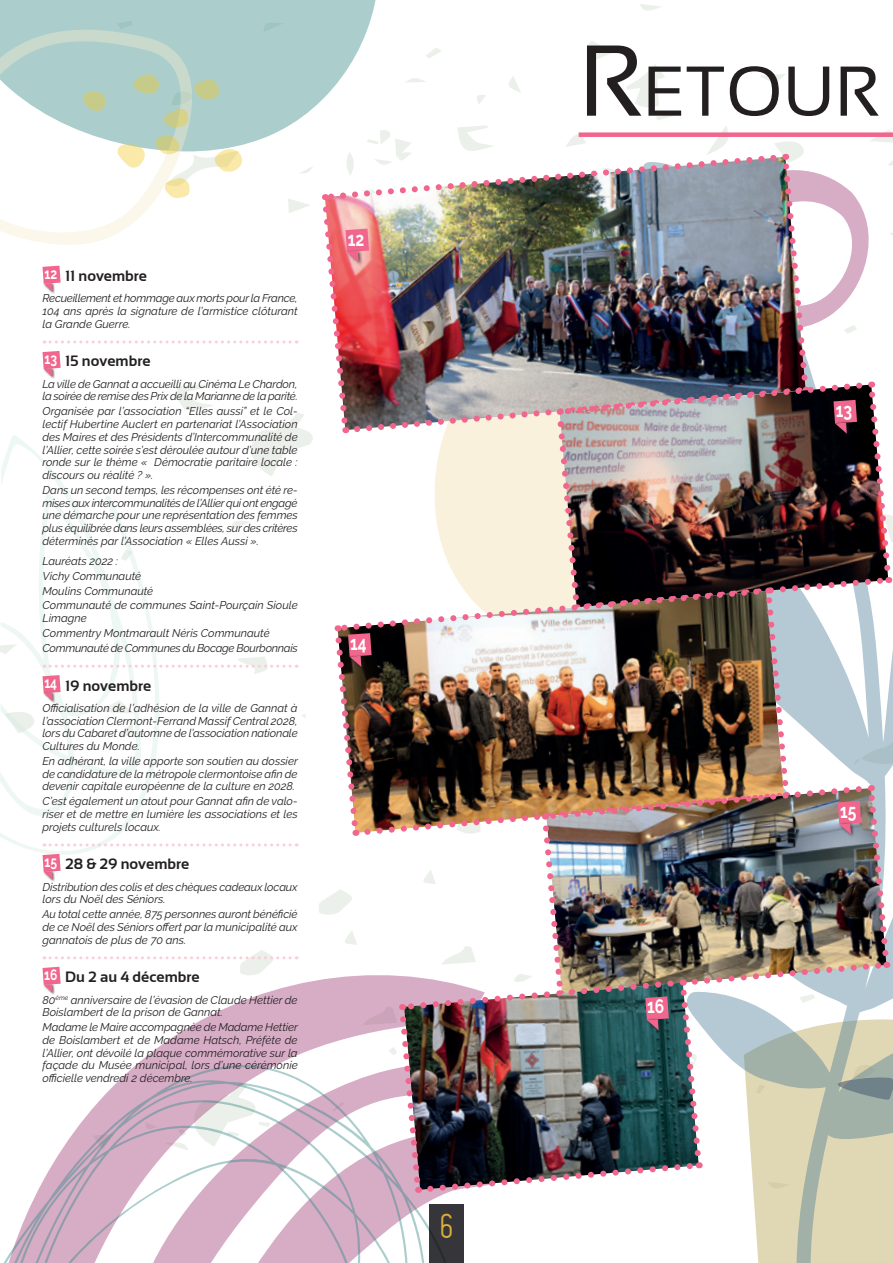
<style>
.page{position:relative;width:893px;height:1263px;background:#fff}
.page>*{position:absolute;margin:0;border:0;box-sizing:border-box;transform-origin:0 0}
.t1{font:70.35px "Sansation";color:#231f20}
.t2{font:30px "Thruster";color:#dcaf39}
.t3{font:700 19.5px "Raleway";color:#fff;scale:.8 1}
.t4{font:700 15px "Sansation";color:#231f20}
.t5{font:italic 11.25px/12.8px "Raleway";color:#231f20;text-align:justify}
.t6{font:italic 11.25px/12.8px "Raleway";letter-spacing:-.025em;color:#231f20}
.s1{font-size:100.5px}
</style>
<div class="page">
<svg style="left:640px;top:4px;width:21px;height:7px"></svg>
<div style="left:0;top:0;width:376px;height:40px;background:#abcecd"></div>
<svg style="left:0;top:22px;width:204px;height:221px"></svg>
<svg style="left:0;top:435px;width:43px;height:421px"></svg>
<svg style="left:3px;top:1181px;width:40px;height:82px"></svg>
<div style="left:42px;top:691px;width:13px;height:13px;background:#fff"></div>
<img style="left:43px;top:40px;width:850px;height:1223px">
<div style="left:579px;top:132px;width:314px;height:5px;background:#f1668d"></div>
<h3 class="t4" style="left:44px;top:268px;width:104px"><sup>12</sup> 11 novembre</h3>
<p class="t5" style="left:43px;top:292px;width:257px">Recueillement et hommage aux morts pour la France, 104 ans après la signature de l’armistice clôturant la Grande Guerre.</p>
<h3 class="t4" style="left:44px;top:353px;width:108px"><sup>13</sup> 15 novembre</h3>
<p class="t6" style="left:43px;top:377px;width:257px">La ville de Gannat a accueilli au Cinéma Le Chardon, la soirée de remise des Prix de la Marianne de la parité.</p>
<p class="t5" style="left:43px;top:405px;width:257px">Organisée par l’association “Elles aussi” et le Col&shy;lectif Hubertine Auclert en partenariat l’Association des Maires et des Présidents d’Intercommunalité de l’Allier, cette soirée s’est déroulée autour d’une table ronde sur le thème « Démocratie paritaire locale : discours ou réalité ? ».</p>
<p class="t5" style="left:43px;top:483px;width:257px">Dans un second temps, les récompenses ont été re&shy;mises aux intercommunalités de l’Allier qui ont engagé une démarche pour une représentation des femmes plus équilibrée dans leurs assemblées, sur des critères déterminés par l’Association « Elles Aussi ».</p>
<p class="t5" style="left:43px;top:553px;width:257px;line-height:14.9px;text-align:left">Lauréats 2022 :<br>Vichy Communauté<br>Moulins Communauté<br>Communauté de communes Saint-Pourçain Sioule</p>
<p class="t5" style="left:43px;top:611px;width:257px;line-height:14.9px;text-align:left">Limagne<br>Commentry Montmarault Néris Communauté<br>Communauté de Communes du Bocage Bourbonnais</p>
<h3 class="t4" style="left:44px;top:677px;width:108px"><sup>14</sup> 19 novembre</h3>
<p class="t5" style="left:43px;top:701px;width:257px">Officialisation de l’adhésion de la ville de Gannat à l’association Clermont-Ferrand Massif Central 2028, lors du Cabaret d’automne de l’association nationale Cultures du Monde.</p>
<p class="t5" style="left:43px;top:754px;width:257px">En adhérant, la ville apporte son soutien au dossier de candidature de la métropole clermontoise afin de devenir capitale européenne de la culture en 2028.</p>
<p class="t5" style="left:43px;top:795px;width:257px">C’est également un atout pour Gannat afin de valo&shy;riser et de mettre en lumière les associations et les projets culturels locaux.</p>
<h3 class="t4" style="left:44px;top:856px;width:146px"><sup>15</sup> 28 &amp; 29 novembre</h3>
<p class="t5" style="left:43px;top:880px;width:257px">Distribution des colis et des chèques cadeaux locaux lors du Noël des Séniors.</p>
<p class="t5" style="left:43px;top:908px;width:257px">Au total cette année, 875 personnes auront bénéficié de ce Noël des Séniors offert par la municipalité aux gannatois de plus de 70 ans.</p>
<h3 class="t4" style="left:44px;top:969px;width:157px"><sup>16</sup> Du 2 au 4 décembre</h3>
<p class="t5" style="left:43px;top:993px;width:257px">80<sup>ème</sup> anniversaire de l’évasion de Claude Hettier de<br>Boislambert de la prison de Gannat.</p>
<p class="t5" style="left:43px;top:1021px;width:257px">Madame le Maire accompagnée de Madame Hettier de Boislambert et de Madame Hatsch, Préfète de l’Allier, ont dévoilé la plaque commémorative sur la façade du Musée municipal, lors d’une cérémonie officielle vendredi 2 décembre.</p>
<h3 class="t3" style="left:348px;top:228px;width:22px">12</h3>
<h3 class="t3" style="left:350px;top:632px;width:22px">14</h3>
<h2 class="t2" style="left:440px;top:1213px;width:14px">6</h2>
<h1 class="t1" style="left:579px;top:52px;width:296px"><span class="s1">R</span>ETOUR</h1>
<h3 class="t3" style="left:836px;top:399px;width:22px">13</h3>
<h3 class="t3" style="left:647px;top:995px;width:23px">16</h3>
<h3 class="t3" style="left:840px;top:800px;width:22px">15</h3>
</div>
